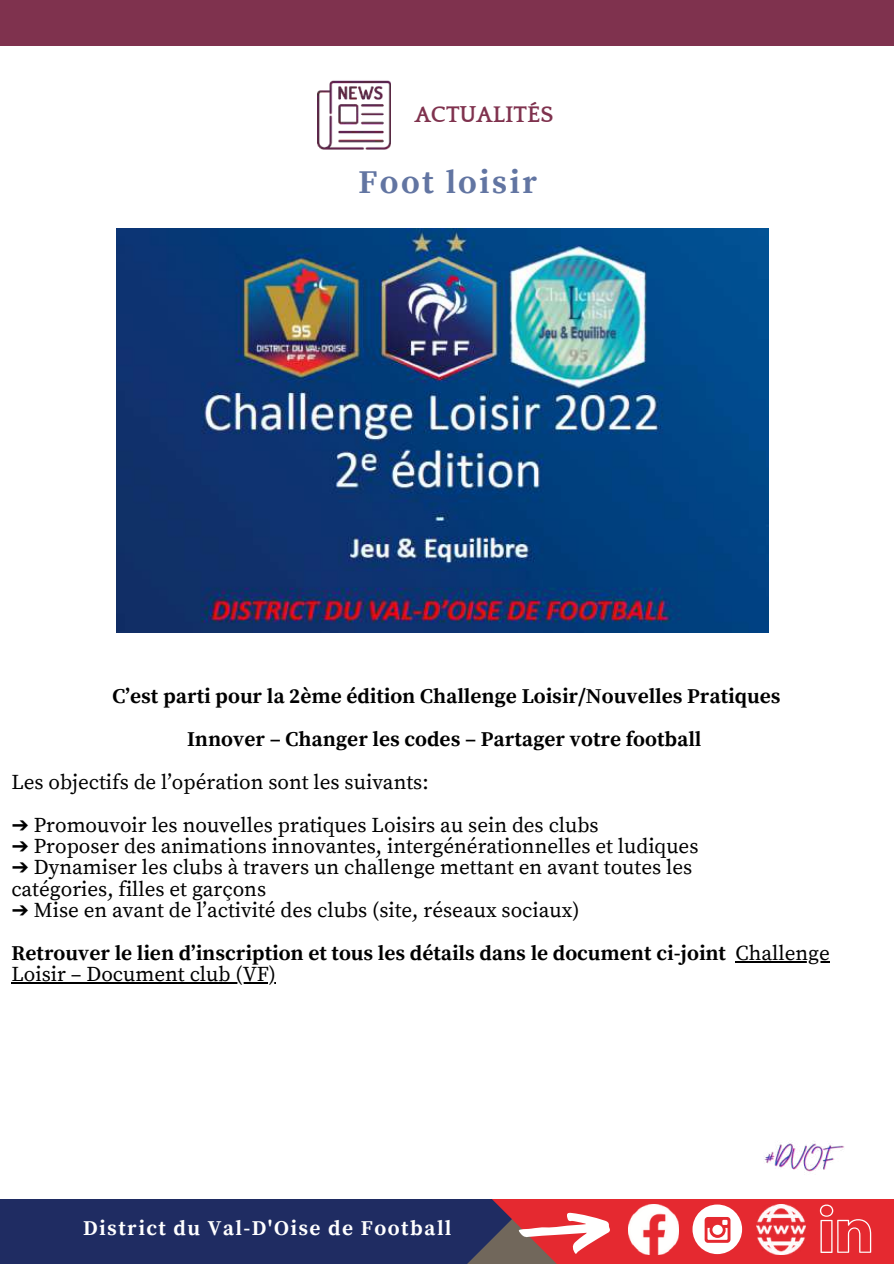
<style>
.page{position:relative;width:894px;height:1264px;background:#fff}
.page>*{position:absolute;margin:0;border:0;box-sizing:border-box;transform-origin:0 0}
.t1{font:700 33px "Source Serif Pro";letter-spacing:.07em;color:#6275a2}
.t2{font:700 23.25px "Quattrocento";color:#7f324e}
.t3{font:21px/21.5px "Source Serif Pro";color:#000}
.t4{font:700 21px/42.8px "Source Serif Pro";color:#000;text-align:center}
.t5{font:700 21px "Source Serif Pro";letter-spacing:.07em;color:#fff}
.s1{font-family:"DejaVu Sans"}
.s2{font-family:"DejaVu Sans";font-weight:400}
.s3{font-weight:400}
</style>
<div class="page">
<div style="left:1px;top:1194px;width:892px;height:69px;background:#1f2c62"></div>
<div style="left:798px;top:1198px;width:95px;height:65px;background:#e52930"></div>
<div style="left:0;top:45px;width:893px;height:1153px;background:#fff"></div>
<div style="left:0;top:0;width:893px;height:45px;background:#7f324e"></div>
<img style="left:798px;top:1204px;width:7px;height:49px">
<img style="left:317px;top:80px;width:73px;height:70px">
<svg style="left:819px;top:1204px;width:51px;height:48px"></svg>
<svg style="left:293px;top:1198px;width:505px;height:65px"></svg>
<img style="left:116px;top:229px;width:652px;height:403px">
<img style="left:764px;top:1141px;width:79px;height:31px">
<hr style="left:735px;top:961px;width:94px;height:1px;background:#000">
<hr style="left:11px;top:982px;width:265px;height:1px;background:#000">
<p class="t2" style="left:414px;top:102px;width:140px">ACTUALITÉS</p>
<h1 class="t1" style="left:358px;top:163px;width:180px">Foot loisir</h1>
<p class="t4" style="left:112px;top:675px;width:669px">C’est parti pour la 2ème édition Challenge Loisir/Nouvelles Pratiques<br>Innover – Changer les codes – Partager votre football</p>
<p class="t3" style="left:11px;top:772px;width:419px">Les objectifs de l’opération sont les suivants:</p>
<p class="t3" style="left:11px;top:814px;width:588px"><span class="s1">➔</span> Promouvoir les nouvelles pratiques Loisirs au sein des clubs</p>
<p class="t3" style="left:11px;top:836px;width:688px"><span class="s1">➔</span> Proposer des animations innovantes, intergénérationnelles et ludiques</p>
<p class="t3" style="left:11px;top:857px;width:682px"><span class="s1">➔</span> Dynamiser les clubs à travers un challenge mettant en avant toutes les catégories, filles et garçons</p>
<p class="t4" style="left:11px;top:889px;width:819px;text-align:left"><span class="s2">➔</span> <span class="s3">Mise en avant de l’activité des clubs (site, réseaux sociaux)<br></span>Retrouver le lien d’inscription et tous les détails dans le document ci-joint <span class="s3">Challenge</span></p>
<p class="t3" style="left:11px;top:964px;width:266px">Loisir – Document club (VF)</p>
<p class="t5" style="left:83px;top:1215px;width:370px">District du Val-D'Oise de Football</p>
</div>
